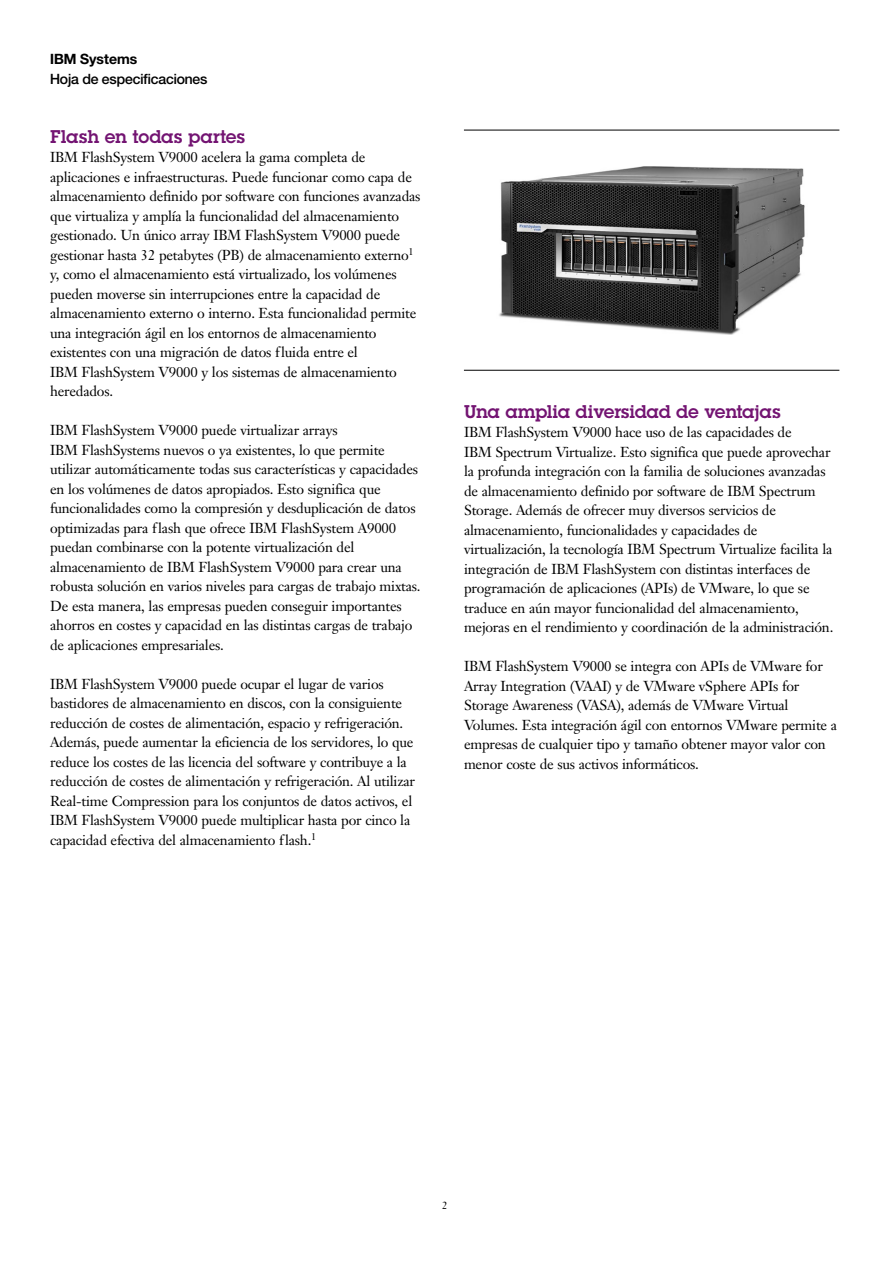
<style>
.page{position:relative;width:893px;height:1263px;background:#fff}
.page>*{position:absolute;margin:0;border:0;box-sizing:border-box;transform-origin:0 0}
.t1{font:600 18px "Lubalinfor IBM";color:#731472}
.t2{font:14.25px/19.5px "Janson Text LT Pro";letter-spacing:-.015em;color:#000}
.t3{font:500 14.25px "Helv Neuefor IBM";letter-spacing:-.01em;color:#000}
.t4{font:700 14.25px "Helv Neuefor IBM";color:#000}
.t5{font:10.5px "Janson Text LT Pro";color:#000}
</style>
<div class="page">
<hr style="left:464px;top:130px;width:375px;height:1px;background:#000">
<hr style="left:464px;top:370px;width:375px;height:1px;background:#000">
<img style="left:499px;top:166px;width:306px;height:168px">
<p class="t4" style="left:50px;top:50px;width:89px">IBM Systems</p>
<p class="t3" style="left:50px;top:70px;width:159px">Hoja de especificaciones</p>
<h2 class="t1" style="left:50px;top:124px;width:196px">Flash en todas partes</h2>
<p class="t2" style="left:50px;top:147px;width:372px">IBM FlashSystem V9000 acelera la gama completa de aplicaciones e infraestructuras. Puede funcionar como capa de almacenamiento definido por software con funciones avanzadas que virtualiza y amplía la funcionalidad del almacenamiento gestionado. Un único array IBM FlashSystem V9000 puede gestionar hasta 32 petabytes (PB) de almacenamiento externo<sup>1 </sup>y, como el almacenamiento está virtualizado, los volúmenes pueden moverse sin interrupciones entre la capacidad de almacenamiento externo o interno. Esta funcionalidad permite una integración ágil en los entornos de almacenamiento existentes con una migración de datos fluida entre el<br>IBM FlashSystem V9000 y los sistemas de almacenamiento heredados.</p>
<p class="t2" style="left:50px;top:421px;width:372px">IBM FlashSystem V9000 puede virtualizar arrays<br>IBM FlashSystems nuevos o ya existentes, lo que permite utilizar automáticamente todas sus características y capacidades en los volúmenes de datos apropiados. Esto significa que funcionalidades como la compresión y desduplicación de datos optimizadas para flash que ofrece IBM FlashSystem A9000 puedan combinarse con la potente virtualización del almacenamiento de IBM FlashSystem V9000 para crear una robusta solución en varios niveles para cargas de trabajo mixtas.<br>De esta manera, las empresas pueden conseguir importantes ahorros en costes y capacidad en las distintas cargas de trabajo de aplicaciones empresariales.</p>
<p class="t2" style="left:50px;top:674px;width:366px">IBM FlashSystem V9000 puede ocupar el lugar de varios bastidores de almacenamiento en discos, con la consiguiente reducción de costes de alimentación, espacio y refrigeración.<br>Además, puede aumentar la eficiencia de los servidores, lo que reduce los costes de las licencia del software y contribuye a la reducción de costes de alimentación y refrigeración. Al utilizar Real-time Compression para los conjuntos de datos activos, el IBM FlashSystem V9000 puede multiplicar hasta por cinco la capacidad efectiva del almacenamiento flash.<sup>1</sup></p>
<h2 class="t1" style="left:464px;top:399px;width:318px">Una amplia diversidad de ventajas</h2>
<p class="t2" style="left:464px;top:422px;width:371px">IBM FlashSystem V9000 hace uso de las capacidades de<br>IBM Spectrum Virtualize. Esto significa que puede aprovechar la profunda integración con la familia de soluciones avanzadas de almacenamiento definido por software de IBM Spectrum Storage. Además de ofrecer muy diversos servicios de almacenamiento, funcionalidades y capacidades de virtualización, la tecnología IBM Spectrum Virtualize facilita la integración de IBM FlashSystem con distintas interfaces de programación de aplicaciones (APIs) de VMware, lo que se traduce en aún mayor funcionalidad del almacenamiento, mejoras en el rendimiento y coordinación de la administración.</p>
<p class="t2" style="left:464px;top:656px;width:375px">IBM FlashSystem V9000 se integra con APIs de VMware for Array Integration (VAAI) y de VMware vSphere APIs for Storage Awareness (VASA), además de VMware Virtual Volumes. Esta integración ágil con entornos VMware permite a empresas de cualquier tipo y tamaño obtener mayor valor con menor coste de sus activos informáticos.</p>
<p class="t5" style="left:442px;top:1199px;width:7px">2</p>
</div>
